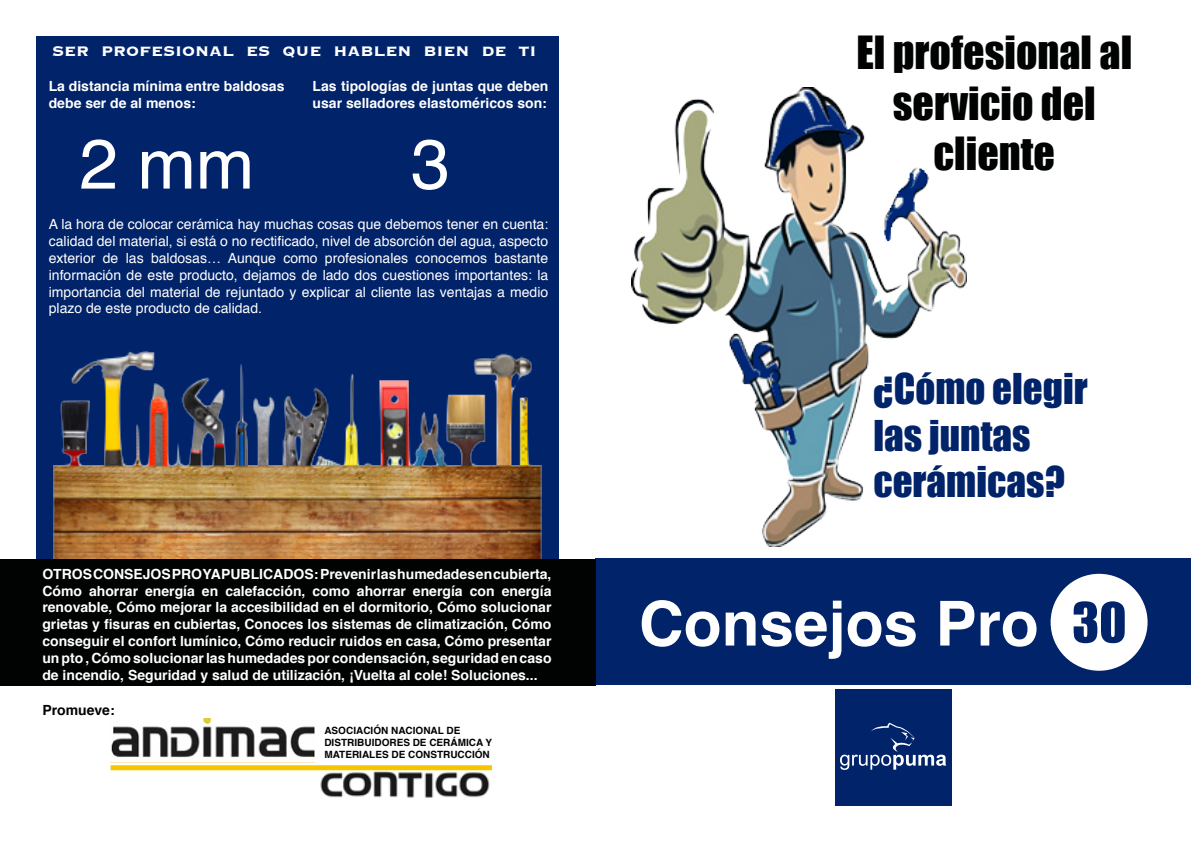
<style>
.page{position:relative;width:1191px;height:842px;background:#fff}
.page>*{position:absolute;margin:0;border:0;box-sizing:border-box;transform-origin:0 0}
.Num_grandes{font:70px "Helvetica";color:#fff}
.t1{font:700 62px "Helvetica";color:#fff}
.Número{font:51px "Impact";color:#002369}
.t2{font:42px/50.4px "Impact";color:#010202;text-align:center}
.Consejo{font:39px/46.8px "Impact";color:#002369}
.t3{font:700 18px "Copperplate";color:#fff}
.Texto_naranja_negrit{font:700 14px/16.8px "Helvetica";color:#fff;text-align:justify}
.Texto_normal{font:14px/16.8px "Helvetica";color:#fff;text-align:justify}
.Texto_normal_negrita{font:700 14px/16.8px "Helvetica";color:#fff}
.t4{font:700 14px "Helvetica";color:#010202}
.t5{font:700 10px/12px "Helvetica";color:#010202}
</style>
<div class="page">
<div style="left:595px;top:558px;width:595px;height:127px;background:#002369"></div>
<div style="left:36px;top:36px;width:523px;height:523px;background:#002369"></div>
<div style="left:0;top:559px;width:595px;height:126px;background:#010202"></div>
<div style="left:1050px;top:574px;width:97px;height:97px;background:#fff;border-radius:50%"></div>
<img style="left:54px;top:351px;width:488px;height:208px">
<div style="left:835px;top:690px;width:116px;height:116px;background:#002369"></div>
<svg style="left:840px;top:723px;width:106px;height:47px"></svg>
<img style="left:631px;top:88px;width:335px;height:459px">
<div style="left:111px;top:765px;width:381px;height:5px;background:#f7c500"></div>
<img style="left:320px;top:771px;width:170px;height:27px">
<img style="left:111px;top:718px;width:204px;height:45px">
<p class="t3" style="left:52px;top:40px;width:486px">SER PROFESIONAL ES QUE HABLEN BIEN DE TI</p>
<p class="Texto_normal_negrita" style="left:49px;top:78px;width:237px">La distancia mínima entre baldosas debe ser de al menos:</p>
<p class="Texto_normal_negrita" style="left:313px;top:78px;width:237px">Las tipologías de juntas que deben usar selladores elastoméricos son:</p>
<p class="Num_grandes" style="left:79px;top:110px;width:177px">2 mm</p>
<p class="Num_grandes" style="left:411px;top:110px;width:40px">3</p>
<p class="Texto_normal" style="left:49px;top:216px;width:501px">A la hora de colocar cerámica hay muchas cosas que debemos tener en cuenta: calidad del material, si está o no rectificado, nivel de absorción del agua, aspecto exterior de las baldosas… Aunque como profesionales conocemos bastante información de este producto, dejamos de lado dos cuestiones importantes: la importancia del material de rejuntado y explicar al cliente las ventajas a medio plazo de este producto de calidad.</p>
<p class="Texto_naranja_negrit" style="left:42px;top:566px;width:510px">OTROS CONSEJOS PRO YA PUBLICADOS: Prevenir las humedades en cubierta, Cómo ahorrar energía en calefacción, como ahorrar energía con energía renovable, Cómo mejorar la accesibilidad en el dormitorio, Cómo solucionar grietas y fisuras en cubiertas, Conoces los sistemas de climatización, Cómo conseguir el confort lumínico, Cómo reducir ruidos en casa, Cómo presentar un pto , Cómo solucionar las humedades por condensación, seguridad en caso de incendio, Seguridad y salud de utilización, ¡Vuelta al cole! Soluciones...</p>
<p class="t4" style="left:42px;top:699px;width:74px">Promueve:</p>
<p class="t5" style="left:324px;top:725px;width:169px">ASOCIACIÓN NACIONAL DE<br>DISTRIBUIDORES DE CERÁMICA Y<br>MATERIALES DE CONSTRUCCIÓN</p>
<h3 class="t2" style="left:856px;top:26px;width:277px">El profesional al servicio del cliente</h3>
<p class="Consejo" style="left:873px;top:364px;width:216px">¿Cómo elegir las juntas cerámicas?</p>
<h2 class="t1" style="left:639px;top:574px;width:401px">Consejos Pro</h2>
<p class="Número" style="left:1072px;top:583px;width:56px">30</p>
</div>
